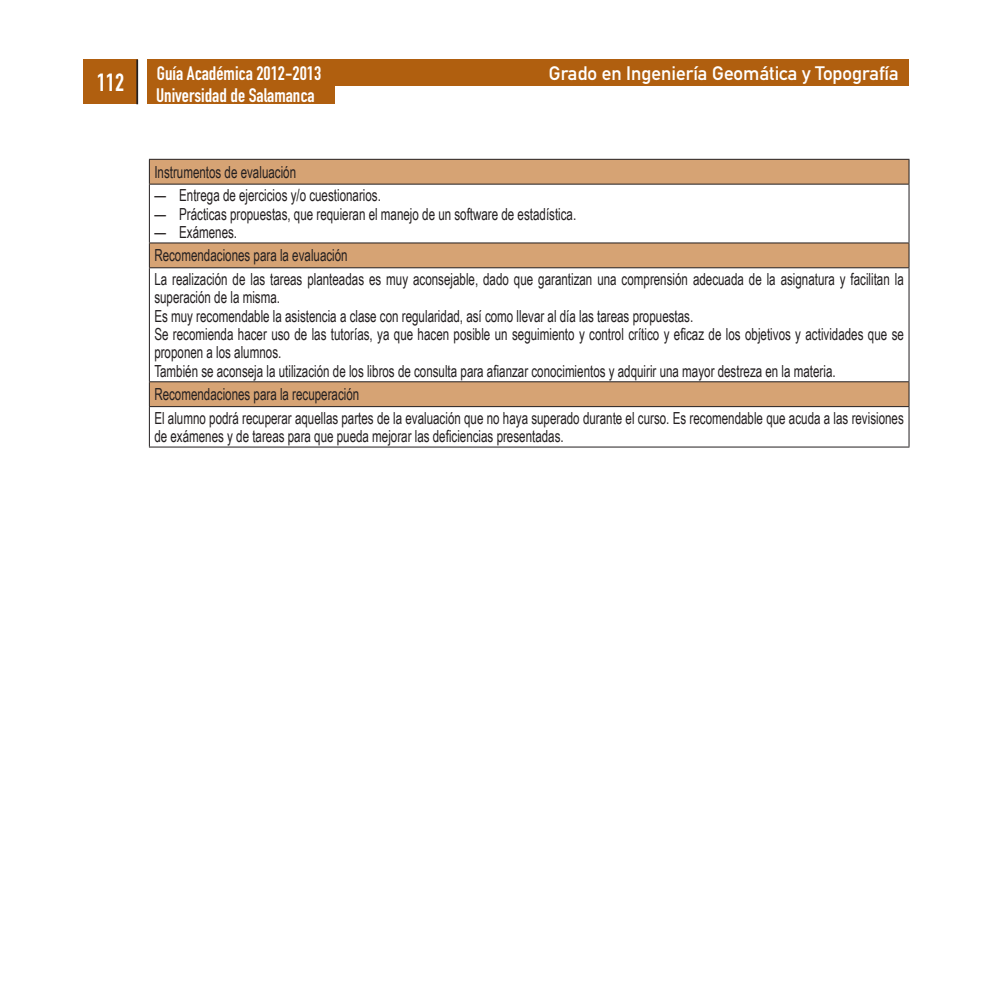
<style>
.page{position:relative;width:993px;height:993px;background:#fff}
.page>*{position:absolute;margin:0;border:0;box-sizing:border-box;transform-origin:0 0}
.t1{font:24.5px "DIN Engschrift Alternate";color:#fff}
.t2{font:19.25px "DIN Engschrift Alternate";color:#fff}
.t3{font:19.25px "DIN Mittelschrift";color:#fff}
.t4{font:16.62px/18.4px "Arial Narrow";color:#231f20;scale:.85 1}
</style>
<div class="page">
<div style="left:83px;top:60px;width:55px;height:44px;background:#b05f0f"></div>
<hr style="left:136px;top:60px;width:2px;height:44px;background:#231f20">
<div style="left:147px;top:60px;width:187px;height:44px;background:#b05f0f"></div>
<div style="left:147px;top:60px;width:761px;height:26px;background:#b05f0f"></div>
<svg style="left:150px;top:160px;width:758px;height:246px"></svg>
<hr style="left:149px;top:159px;width:760px;height:1px;background:#231f20">
<svg style="left:149px;top:160px;width:1px;height:24px"></svg>
<svg style="left:908px;top:160px;width:1px;height:24px"></svg>
<hr style="left:149px;top:184px;width:760px;height:1px;background:#231f20">
<hr style="left:149px;top:184px;width:1px;height:58px;background:#231f20">
<hr style="left:908px;top:184px;width:1px;height:58px;background:#231f20">
<hr style="left:149px;top:242px;width:760px;height:1px;background:#231f20">
<svg style="left:149px;top:243px;width:1px;height:24px"></svg>
<svg style="left:908px;top:243px;width:1px;height:24px"></svg>
<hr style="left:149px;top:267px;width:760px;height:1px;background:#231f20">
<hr style="left:149px;top:268px;width:1px;height:113px;background:#231f20">
<hr style="left:908px;top:268px;width:1px;height:113px;background:#231f20">
<hr style="left:149px;top:381px;width:760px;height:1px;background:#231f20">
<svg style="left:149px;top:382px;width:1px;height:24px"></svg>
<svg style="left:908px;top:382px;width:1px;height:24px"></svg>
<hr style="left:149px;top:406px;width:760px;height:1px;background:#231f20">
<hr style="left:149px;top:407px;width:1px;height:39px;background:#231f20">
<hr style="left:908px;top:407px;width:1px;height:39px;background:#231f20">
<hr style="left:149px;top:446px;width:760px;height:1px;background:#231f20">
<h1 class="t1" style="left:97px;top:68px;width:29px">112</h1>
<p class="t2" style="left:157px;top:62px;width:166px">Guía Académica 2012-2013</p>
<p class="t3" style="left:548px;top:62px;width:351px">Grado en Ingeniería Geomática y Topografía</p>
<p class="t2" style="left:156px;top:84px;width:160px">Universidad de Salamanca</p>
<p class="t4" style="left:154px;top:162px;width:168px">Instrumentos de evaluación</p>
<p class="t4" style="left:154px;top:185px;width:268px">— Entrega de ejercicios y/o cuestionarios.</p>
<p class="t4" style="left:154px;top:204px;width:497px">— Prácticas propuestas, que requieran el manejo de un software de estadística.</p>
<p class="t4" style="left:154px;top:222px;width:99px">— Exámenes.</p>
<p class="t4" style="left:154px;top:246px;width:229px">Recomendaciones para la evaluación</p>
<p class="t4" style="left:154px;top:269px;width:883px">La realización de las tareas planteadas es muy aconsejable, dado que garantizan una comprensión adecuada de la asignatura y facilitan la superación de la misma.</p>
<p class="t4" style="left:154px;top:306px;width:635px">Es muy recomendable la asistencia a clase con regularidad, así como llevar al día las tareas propuestas.</p>
<p class="t4" style="left:154px;top:324px;width:883px">Se recomienda hacer uso de las tutorías, ya que hacen posible un seguimiento y control crítico y eficaz de los objetivos y actividades que se proponen a los alumnos.</p>
<p class="t4" style="left:154px;top:361px;width:802px">También se aconseja la utilización de los libros de consulta para afianzar conocimientos y adquirir una mayor destreza en la materia.</p>
<p class="t4" style="left:154px;top:384px;width:242px">Recomendaciones para la recuperación</p>
<p class="t4" style="left:154px;top:408px;width:883px">El alumno podrá recuperar aquellas partes de la evaluación que no haya superado durante el curso. Es recomendable que acuda a las revisiones de exámenes y de tareas para que pueda mejorar las deficiencias presentadas.</p>
</div>
